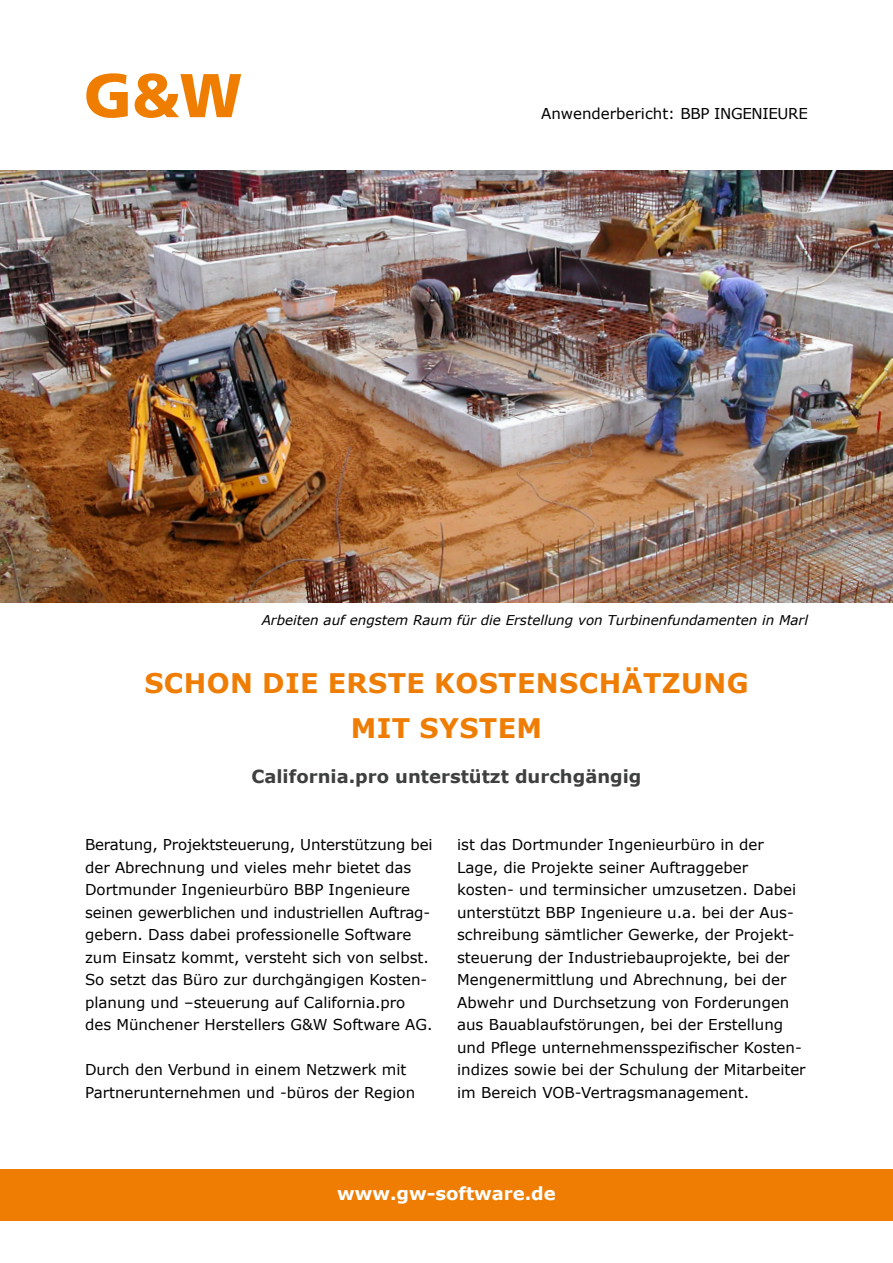
<style>
.page{position:relative;width:893px;height:1263px;background:#fff}
.page>*{position:absolute;margin:0;border:0;box-sizing:border-box;transform-origin:0 0}
.t1{font:700 27px/45px "Verdana";letter-spacing:.015em;color:#ef7d04;text-align:center}
.t2{font:700 18px "Verdana";color:#3e3f3f}
.t3{font:700 18px "Verdana";color:#fff}
.t4{font:15px/22.5px "Verdana";color:#000}
.t5{font:italic 13.5px "Verdana";color:#000}
</style>
<div class="page">
<div style="left:0;top:1169px;width:893px;height:51px;background:#ef7d04"></div>
<svg style="left:86px;top:74px;width:42px;height:44px"></svg>
<svg style="left:135px;top:74px;width:106px;height:44px"></svg>
<img style="left:0;top:170px;width:893px;height:433px">
<p class="t4" style="left:541px;top:102px;width:268px">Anwenderbericht: BBP INGENIEURE</p>
<p class="t5" style="left:262px;top:611px;width:548px">Arbeiten auf engstem Raum für die Erstellung von Turbinenfundamenten in Marl</p>
<h1 class="t1" style="left:144px;top:660px;width:606px">SCHON DIE ERSTE KOSTENSCHÄTZUNG<br>MIT SYSTEM</h1>
<p class="t2" style="left:251px;top:763px;width:392px">California.pro unterstützt durchgängig</p>
<p class="t4" style="left:85px;top:833px;width:349px">Beratung, Projektsteuerung, Unterstützung bei der Abrechnung und vieles mehr bietet das Dortmunder Ingenieurbüro BBP Ingenieure seinen gewerblichen und industriellen Auftrag&shy;gebern. Dass dabei professionelle Software zum Einsatz kommt, versteht sich von selbst.<br>So setzt das Büro zur durchgängigen Kosten&shy;planung und –steuerung auf California.pro des Münchener Herstellers G&amp;W Software AG.</p>
<p class="t4" style="left:85px;top:1058px;width:332px">Durch den Verbund in einem Netzwerk mit<br>Partnerunternehmen und -büros der Region</p>
<p class="t4" style="left:457px;top:833px;width:350px">ist das Dortmunder Ingenieurbüro in der Lage, die Projekte seiner Auftraggeber kosten- und terminsicher umzusetzen. Dabei unterstützt BBP Ingenieure u.a. bei der Aus&shy;schreibung sämtlicher Gewerke, der Projekt&shy;steuerung der Industriebauprojekte, bei der Mengenermittlung und Abrechnung, bei der Abwehr und Durchsetzung von Forderungen aus Bauablaufstörungen, bei der Erstellung und Pflege unternehmensspezifischer Kosten&shy;indizes sowie bei der Schulung der Mitarbeiter im Bereich VOB-Vertragsmanagement.</p>
<p class="t3" style="left:337px;top:1181px;width:220px">www.gw-software.de</p>
</div>
